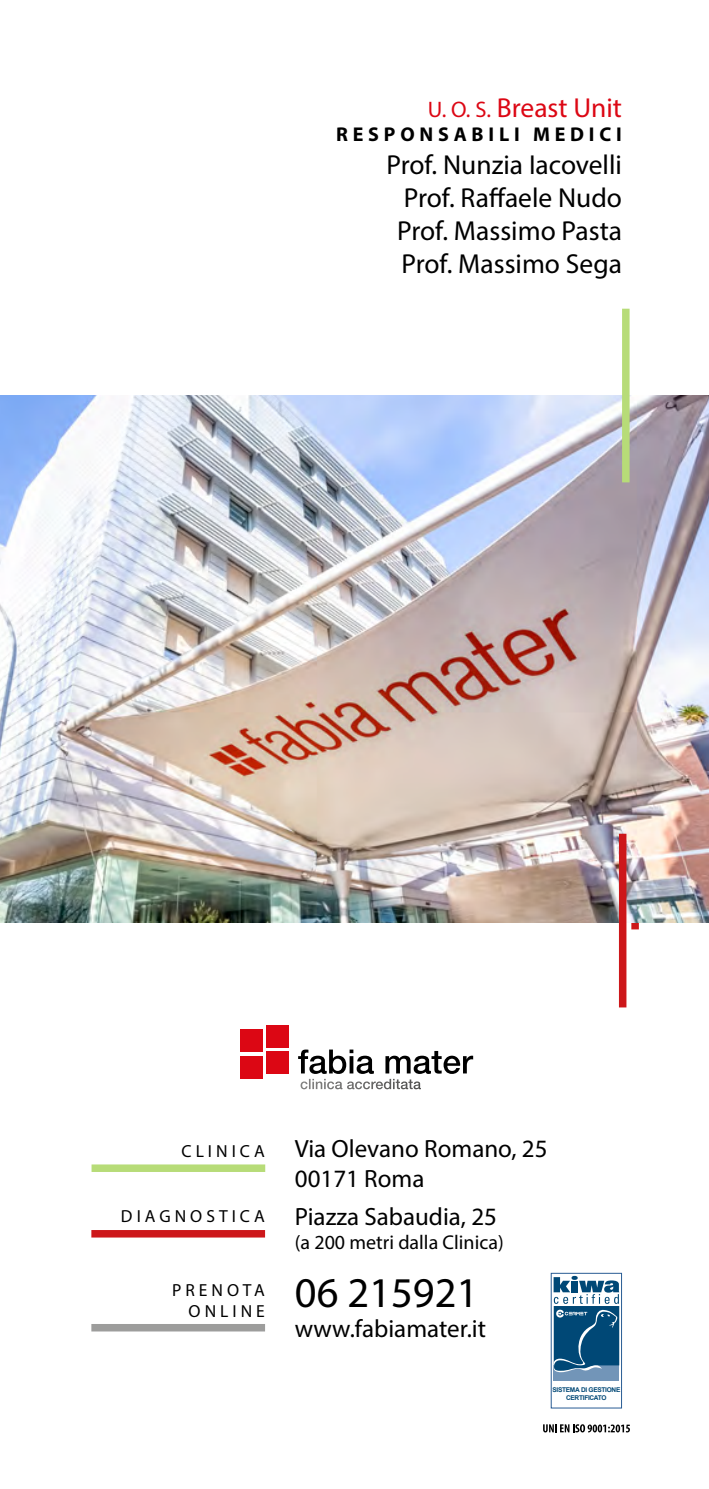
<style>
.page{position:relative;width:709px;height:1489px;background:#fff}
.page>*{position:absolute;margin:0;border:0;box-sizing:border-box;transform-origin:0 0}
.t1{font:42.5px "Myriad Pro";color:#000}
.t2{font:27.5px/33px "Myriad Pro";color:#000;text-align:justify}
.t3{font:27.5px "Myriad Pro";color:#dc0714}
.t4{font:25px/30px "Myriad Pro";color:#000}
.t5{font:20px "Myriad Pro";color:#000}
.t6{font:700 20px "Myriad Pro";letter-spacing:.24em;color:#000}
.t7{font:17.5px/21px "Myriad Pro";letter-spacing:.23em;color:#000;text-align:right}
.t8{font:700 6.5px/9px "Arial";letter-spacing:-.04em;color:#004876;text-align:center}
.s1{font-size:22.5px}
</style>
<div class="page">
<div style="left:240px;top:1029px;width:23px;height:23px;background:#dc0714"></div>
<div style="left:240px;top:1056px;width:23px;height:22px;background:#dc0714"></div>
<div style="left:266px;top:1051px;width:23px;height:22px;background:#dc0714"></div>
<div style="left:266px;top:1024px;width:23px;height:23px;background:#dc0714"></div>
<svg style="left:298px;top:1049px;width:175px;height:40px"></svg>
<div style="left:92px;top:1164px;width:173px;height:7px;background:#b7dc78"></div>
<svg style="left:631px;top:922px;width:8px;height:7px"></svg>
<div style="left:91px;top:1229px;width:174px;height:8px;background:#cd171a"></div>
<div style="left:91px;top:1323px;width:174px;height:8px;background:#9d9d9c"></div>
<img style="left:0;top:395px;width:709px;height:527px">
<div style="left:619px;top:833px;width:7px;height:174px;background:#cd171a"></div>
<div style="left:622px;top:309px;width:7px;height:173px;background:#b7dc78"></div>
<div style="left:551px;top:1272px;width:70px;height:136px;border:1px solid #295c94"></div>
<div style="left:553px;top:1365px;width:66px;height:15px;background:#7295b8"></div>
<svg style="left:553px;top:1275px;width:66px;height:97px"></svg>
<svg style="left:543px;top:1424px;width:87px;height:8px"></svg>
<p class="t3" style="left:428px;top:90px;width:196px"><span class="s1">U. O. S.</span> Breast Unit</p>
<p class="t6" style="left:336px;top:121px;width:287px">RESPONSABILI MEDICI</p>
<p class="t2" style="left:397px;top:147px;width:226px;text-indent:-11px">Prof. Nunzia Iacovelli Prof. Raffaele Nudo Prof. Massimo Pasta Prof. Massimo Sega</p>
<p class="t7" style="left:181px;top:1139px;width:85px">CLINICA</p>
<p class="t7" style="left:121px;top:1205px;width:145px">DIAGNOSTICA</p>
<p class="t7" style="left:172px;top:1279px;width:94px">PRENOTA<br>ONLINE</p>
<p class="t4" style="left:295px;top:1133px;width:254px">Via Olevano Romano, 25<br>00171 Roma</p>
<p class="t4" style="left:295px;top:1200px;width:204px">Piazza Sabaudia, 25</p>
<p class="t5" style="left:295px;top:1229px;width:210px">(a 200 metri dalla Clinica)</p>
<h1 class="t1" style="left:295px;top:1266px;width:185px">06 215921</h1>
<p class="t4" style="left:295px;top:1313px;width:193px">www.fabiamater.it</p>
<p class="t8" style="left:552px;top:1384px;width:70px">SISTEMA DI GESTIONE<br>CERTIFICATO</p>
</div>
